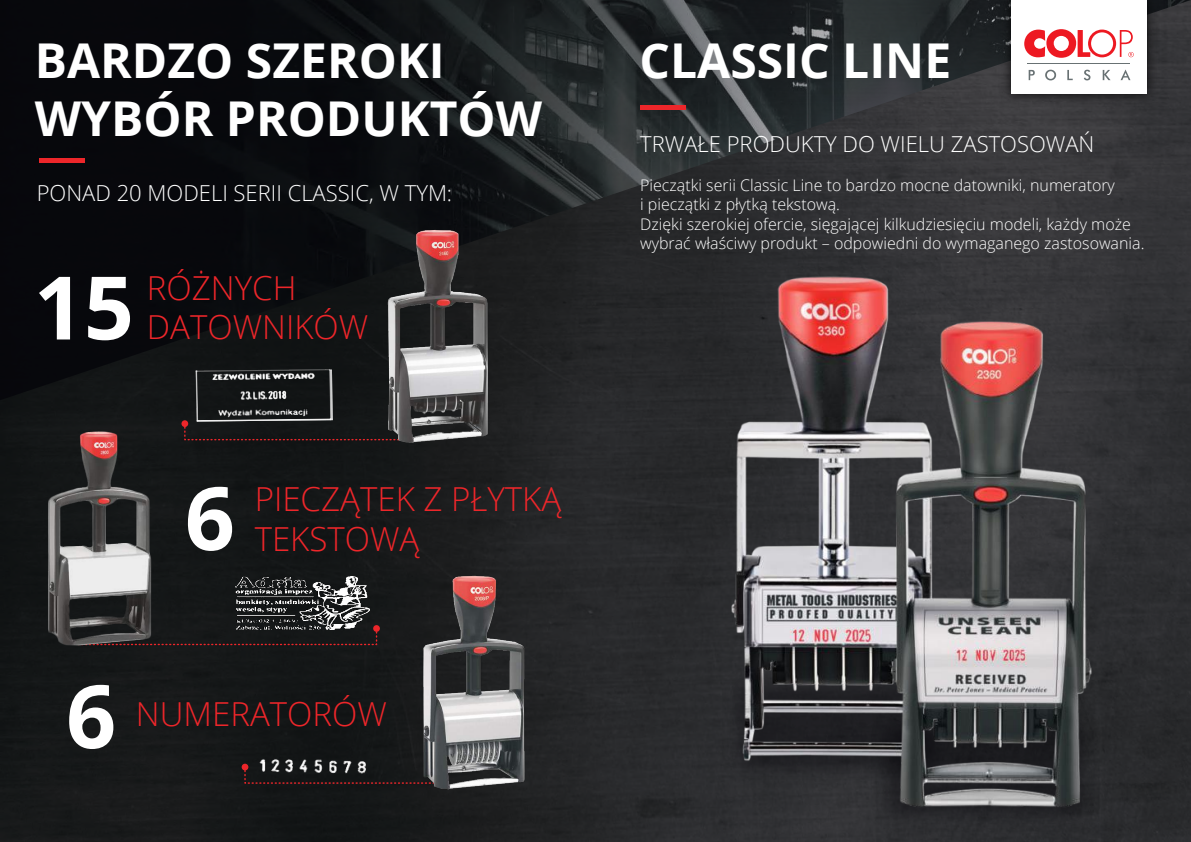
<style>
.page{position:relative;width:1191px;height:842px;background:#fff}
.page>*{position:absolute;margin:0;border:0;box-sizing:border-box;transform-origin:0 0}
.t1{font:700 87.7px "Open Sans";color:#fff}
.t2{font:700 48px/57.6px "Open Sans";color:#fff}
.t3{font:300 33.1px/39.7px "Open Sans";color:#ed262a}
.t4{font:300 22px "Open Sans";color:#fff}
.t5{font:300 16px/19.2px "Open Sans";color:#fff}
</style>
<div class="page">
<img style="left:1px;top:400px;width:605px;height:442px">
<img style="left:0;top:0;width:1191px;height:400px">
<div style="left:640px;top:105px;width:45px;height:5px;background:#ed262a"></div>
<svg style="left:220px;top:628px;width:131px;height:18px;background:#1e1818"></svg>
<svg style="left:220px;top:424px;width:95px;height:17px;background:#1b1616"></svg>
<img style="left:606px;top:234px;width:585px;height:608px">
<div style="left:39px;top:158px;width:45px;height:5px;background:#ed262a"></div>
<img style="left:351px;top:564px;width:243px;height:243px">
<img style="left:248px;top:753px;width:121px;height:11px">
<img style="left:195px;top:369px;width:120px;height:53px">
<img style="left:236px;top:577px;width:133px;height:53px">
<img style="left:315px;top:219px;width:242px;height:241px">
<img style="left:0;top:420px;width:220px;height:243px">
<div style="left:181px;top:420px;width:7px;height:7px;background:#ed262a;border-radius:50%"></div>
<div style="left:373px;top:625px;width:7px;height:7px;background:#ed262a;border-radius:50%"></div>
<svg style="left:242px;top:764px;width:200px;height:20px;background:#322b2c"></svg>
<img style="left:996px;top:0;width:165px;height:109px">
<div style="left:1011px;top:0;width:135px;height:94px;background:#fff"></div>
<svg style="left:1024px;top:29px;width:109px;height:29px"></svg>
<svg style="left:1028px;top:69px;width:102px;height:11px"></svg>
<hr style="left:1027px;top:63px;width:102px;height:1px;background:#687173">
<h2 class="t2" style="left:35px;top:31px;width:509px">BARDZO SZEROKI<br>WYBÓR PRODUKTÓW</h2>
<h3 class="t4" style="left:37px;top:178px;width:417px">PONAD 20 MODELI SERII CLASSIC, W TYM:</h3>
<h1 class="t1" style="left:34px;top:246px;width:102px">15</h1>
<h3 class="t3" style="left:147px;top:267px;width:223px">RÓŻNYCH<br>DATOWNIKÓW</h3>
<h1 class="t1" style="left:185px;top:456px;width:52px">6</h1>
<h3 class="t3" style="left:255px;top:478px;width:308px">PIECZĄTEK Z PŁYTKĄ<br>TEKSTOWĄ</h3>
<h1 class="t1" style="left:66px;top:654px;width:52px">6</h1>
<h3 class="t3" style="left:136px;top:693px;width:252px">NUMERATORÓW</h3>
<h2 class="t2" style="left:639px;top:31px;width:313px">CLASSIC LINE</h2>
<h3 class="t4" style="left:640px;top:129px;width:456px">TRWAŁE PRODUKTY DO WIELU ZASTOSOWAŃ</h3>
<p class="t5" style="left:640px;top:175px;width:506px">Pieczątki serii Classic Line to bardzo mocne datowniki, numeratory<br>i pieczątki z płytką tekstową.<br>Dzięki szerokiej ofercie, sięgającej kilkudziesięciu modeli, każdy może wybrać właściwy produkt – odpowiedni do wymaganego zastosowania.</p>
</div>
